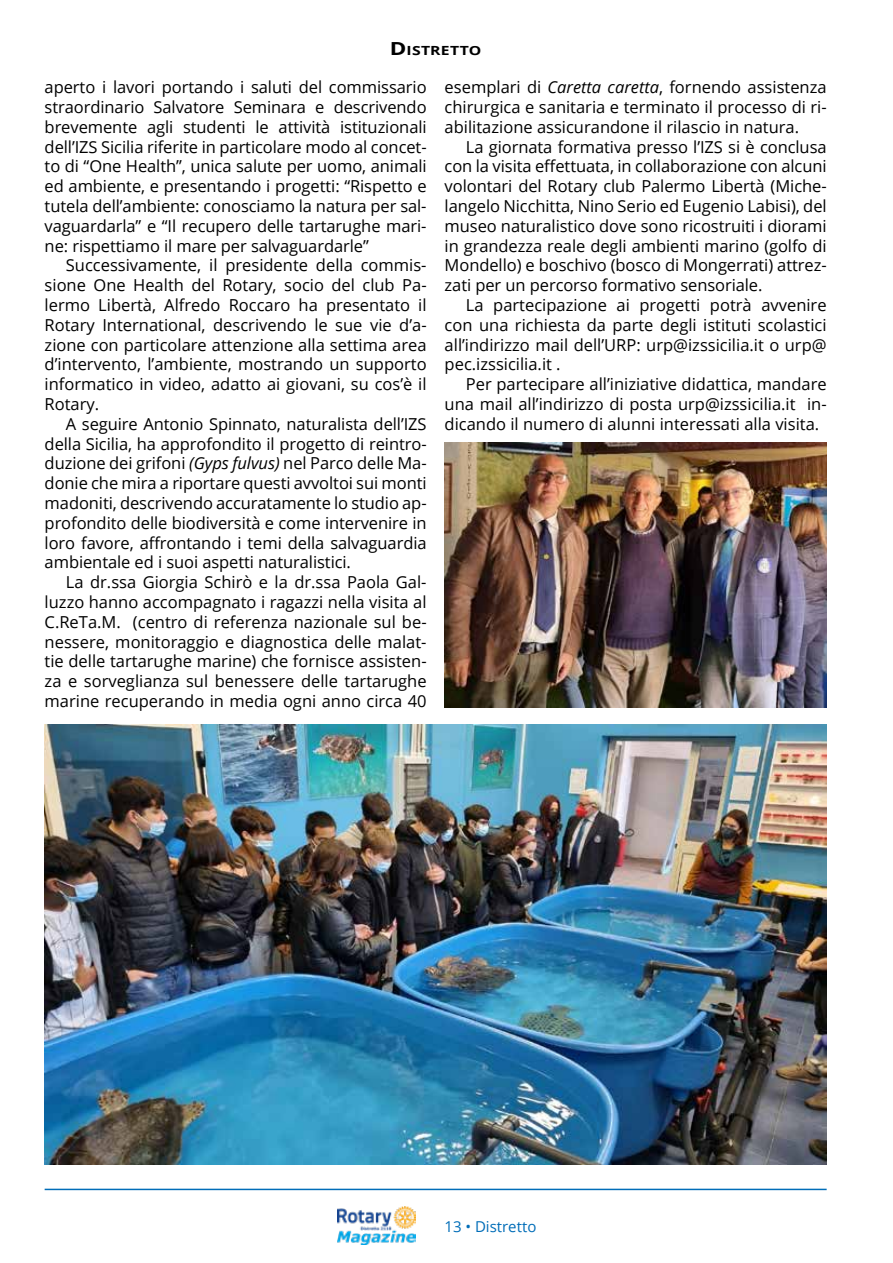
<style>
.page{position:relative;width:893px;height:1263px;background:#fff}
.page>*{position:absolute;margin:0;border:0;box-sizing:border-box;transform-origin:0 0}
.t1{font:16.5px "Open Sans";letter-spacing:-.005em;color:#000}
.t2{font:15px "Open Sans";color:#006db8}
.t3{font:700 12.6px "Open Sans";letter-spacing:.015em;color:#000;scale:1.25 1}
.s1{font-size:18px}
.s2{font-style:italic}
</style>
<div class="page">
<img style="left:337px;top:1206px;width:79px;height:39px">
<hr style="left:45px;top:1189px;width:782px;height:1px;background:#006db8">
<img style="left:45px;top:724px;width:782px;height:440px">
<img style="left:445px;top:442px;width:382px;height:265px">
<p class="t3" style="left:390px;top:42px;width:75px"><span class="s1">D</span>ISTRETTO</p>
<p class="t1" style="left:45px;top:76px;width:383px">aperto i lavori portando i saluti del commissario</p>
<p class="t1" style="left:45px;top:96px;width:383px">straordinario Salvatore Seminara e descrivendo</p>
<p class="t1" style="left:45px;top:115px;width:384px">brevemente agli studenti le attività istituzionali</p>
<p class="t1" style="left:45px;top:135px;width:383px">dell’IZS Sicilia riferite in particolare modo al concet-</p>
<p class="t1" style="left:45px;top:155px;width:384px">to di “One Health”, unica salute per uomo, animali</p>
<p class="t1" style="left:45px;top:175px;width:383px">ed ambiente, e presentando i progetti: “Rispetto e</p>
<p class="t1" style="left:45px;top:195px;width:383px">tutela dell’ambiente: conosciamo la natura per sal-</p>
<p class="t1" style="left:45px;top:214px;width:383px">vaguardarla” e “Il recupero delle tartarughe mari-</p>
<p class="t1" style="left:45px;top:234px;width:326px">ne: rispettiamo il mare per salvaguardarle”</p>
<p class="t1" style="left:66px;top:254px;width:362px">Successivamente, il presidente della commis-</p>
<p class="t1" style="left:45px;top:274px;width:383px">sione One Health del Rotary, socio del club Pa-</p>
<p class="t1" style="left:45px;top:294px;width:383px">lermo Libertà, Alfredo Roccaro ha presentato il</p>
<p class="t1" style="left:45px;top:313px;width:383px">Rotary International, descrivendo le sue vie d’a-</p>
<p class="t1" style="left:45px;top:333px;width:383px">zione con particolare attenzione alla settima area</p>
<p class="t1" style="left:45px;top:353px;width:383px">d’intervento, l’ambiente, mostrando un supporto</p>
<p class="t1" style="left:45px;top:373px;width:383px">informatico in video, adatto ai giovani, su cos’è il</p>
<p class="t1" style="left:45px;top:393px;width:56px">Rotary.</p>
<p class="t1" style="left:66px;top:412px;width:362px">A seguire Antonio Spinnato, naturalista dell’IZS</p>
<p class="t1" style="left:45px;top:432px;width:383px">della Sicilia, ha approfondito il progetto di reintro-</p>
<p class="t1" style="left:45px;top:452px;width:383px">duzione dei grifoni <span class="s2">(Gyps fulvus)</span> nel Parco delle Ma-</p>
<p class="t1" style="left:45px;top:472px;width:383px">donie che mira a riportare questi avvoltoi sui monti</p>
<p class="t1" style="left:45px;top:492px;width:383px">madoniti, descrivendo accuratamente lo studio ap-</p>
<p class="t1" style="left:45px;top:511px;width:383px">profondito delle biodiversità e come intervenire in</p>
<p class="t1" style="left:45px;top:531px;width:383px">loro favore, affrontando i temi della salvaguardia</p>
<p class="t1" style="left:45px;top:551px;width:308px">ambientale ed i suoi aspetti naturalistici.</p>
<p class="t1" style="left:66px;top:571px;width:362px">La dr.ssa Giorgia Schirò e la dr.ssa Paola Gal-</p>
<p class="t1" style="left:45px;top:591px;width:383px">luzzo hanno accompagnato i ragazzi nella visita al</p>
<p class="t1" style="left:45px;top:610px;width:383px">C.ReTa.M. (centro di referenza nazionale sul be-</p>
<p class="t1" style="left:45px;top:630px;width:383px">nessere, monitoraggio e diagnostica delle malat-</p>
<p class="t1" style="left:45px;top:650px;width:383px">tie delle tartarughe marine) che fornisce assisten-</p>
<p class="t1" style="left:45px;top:670px;width:383px">za e sorveglianza sul benessere delle tartarughe</p>
<p class="t1" style="left:45px;top:690px;width:383px">marine recuperando in media ogni anno circa 40</p>
<p class="t1" style="left:445px;top:76px;width:383px">esemplari di <span class="s2">Caretta caretta</span>, fornendo assistenza</p>
<p class="t1" style="left:445px;top:96px;width:383px">chirurgica e sanitaria e terminato il processo di ri-</p>
<p class="t1" style="left:445px;top:115px;width:356px">abilitazione assicurandone il rilascio in natura.</p>
<p class="t1" style="left:466px;top:135px;width:362px">La giornata formativa presso l’IZS si è conclusa</p>
<p class="t1" style="left:445px;top:155px;width:383px">con la visita effettuata, in collaborazione con alcuni</p>
<p class="t1" style="left:445px;top:175px;width:383px">volontari del Rotary club Palermo Libertà (Miche-</p>
<p class="t1" style="left:445px;top:195px;width:383px">langelo Nicchitta, Nino Serio ed Eugenio Labisi), del</p>
<p class="t1" style="left:445px;top:214px;width:383px">museo naturalistico dove sono ricostruiti i diorami</p>
<p class="t1" style="left:445px;top:234px;width:384px">in grandezza reale degli ambienti marino (golfo di</p>
<p class="t1" style="left:445px;top:254px;width:383px">Mondello) e boschivo (bosco di Mongerrati) attrez-</p>
<p class="t1" style="left:445px;top:274px;width:319px">zati per un percorso formativo sensoriale.</p>
<p class="t1" style="left:466px;top:294px;width:362px">La partecipazione ai progetti potrà avvenire</p>
<p class="t1" style="left:445px;top:313px;width:383px">con una richiesta da parte degli istituti scolastici</p>
<p class="t1" style="left:445px;top:333px;width:383px">all’indirizzo mail dell’URP: urp@izssicilia.it o urp@</p>
<p class="t1" style="left:445px;top:353px;width:118px">pec.izssicilia.it .</p>
<p class="t1" style="left:466px;top:373px;width:362px">Per partecipare all’iniziative didattica, mandare</p>
<p class="t1" style="left:445px;top:393px;width:383px">una mail all’indirizzo di posta urp@izssicilia.it in-</p>
<p class="t1" style="left:445px;top:412px;width:376px">dicando il numero di alunni interessati alla visita.</p>
<p class="t2" style="left:444px;top:1216px;width:93px">13 • Distretto</p>
</div>
